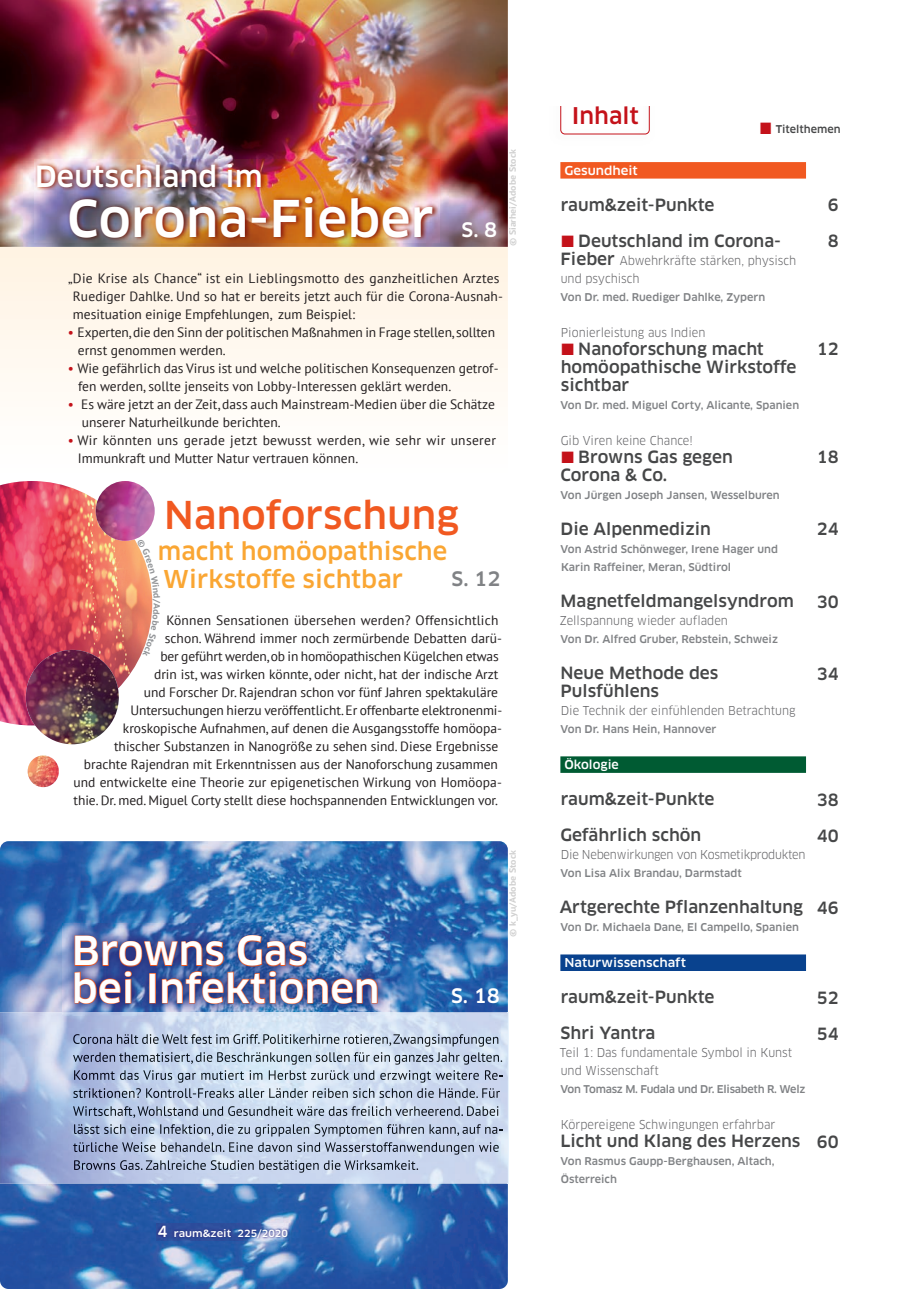
<style>
.page{position:relative;width:906px;height:1289px;background:#fff}
.page>*{position:absolute;margin:0;border:0;box-sizing:border-box;transform-origin:0 0}
.t1{font:500 expanded 49.5px "Clan Pro";letter-spacing:.005em;color:#fff;scale:.9 1}
.t2{font:500 expanded 39px/37.5px "Clan Pro";letter-spacing:.005em;color:#fff;scale:.9 1}
.t3{font:500 expanded 37.5px "Clan Pro";letter-spacing:.005em;color:#f15921;scale:.9 1}
.t4{font:500 expanded 28.5px "Clan Pro";letter-spacing:.005em;color:#fff;scale:.9 1}
.t5{font:500 expanded 24px/28px "Clan Pro";letter-spacing:.005em;color:#faa633;scale:.9 1}
.t6{font:500 expanded 22.5px "Clan Pro";color:#c4121a;scale:.9 1}
.t7{font:500 expanded 19.5px "Clan Pro";color:#fff;scale:.9 1}
.t8{font:500 expanded 19.5px "Clan Pro";color:#808285;scale:.9 1}
.t9{font:500 expanded 16.5px/18px "Clan Pro";color:#464748;scale:.9 1}
.t10{font:500 expanded 16.5px/36px "Clan Pro";color:#464748;scale:.89 1}
.t11{font:13.5px/18px "PT Sans";letter-spacing:.005em;color:#231f20}
.t12{font:13.5px/18px "PT Sans";letter-spacing:.025em;color:#231f20}
.t13{font:13.5px "PT Sans";letter-spacing:-.015em;color:#231f20}
.t14{font:12px/18px "Clan Pro";color:#636366;scale:.95 1}
.t15{font:12px "Clan Pro";letter-spacing:-.02em;color:#636366;scale:.95 1}
.t16{font:500 expanded 12px "Clan Pro";color:#fff;scale:.95 1}
.t17{font:500 expanded 12px "Clan Pro";color:#fff;scale:.9 1}
.t18{font:500 expanded 10.5px/18px "Clan Pro";color:#808285;scale:.9 1}
.t19{font:500 expanded 10.5px "Clan Pro";letter-spacing:-.03em;color:#808285;scale:.9 1}
.t20{font:500 expanded 10.5px "Clan Pro";color:#464748;scale:.9 1}
.t21{font:500 expanded 9.75px "Clan Pro";color:#fff}
.t22{font:700 9px "PT Sans";color:#d0d0d0;scale:1.1 1}
.s1{color:#c4121a}
.s2{font-size:15px}
.s3{font-weight:500;font-stretch:expanded;font-size:16.5px;color:#464748}
</style>
<div class="page">
<img style="left:561px;top:106px;width:89px;height:29px">
<div style="left:560px;top:0;width:89px;height:134px;border:1px solid #c4121a;border-radius:4px"></div>
<div style="left:524px;top:0;width:157px;height:106px;background:#fff"></div>
<img style="left:0;top:841px;width:500px;height:447px">
<hr style="left:508px;top:1012px;width:1px;height:171px;background:#e9f4fd">
<img style="left:0;top:1012px;width:508px;height:171px">
<svg style="left:0;top:247px;width:508px;height:145px"></svg>
<img style="left:0;top:0;width:508px;height:247px">
<div style="left:560px;top:162px;width:246px;height:17px;background:#f15921"></div>
<div style="left:560px;top:756px;width:246px;height:17px;background:#005b33"></div>
<div style="left:560px;top:954px;width:246px;height:17px;background:#09428e"></div>
<img style="left:73px;top:1034px;width:426px;height:12px">
<img style="left:73px;top:1052px;width:429px;height:12px">
<img style="left:74px;top:1070px;width:423px;height:12px">
<img style="left:73px;top:1088px;width:427px;height:9px">
<img style="left:73px;top:1106px;width:426px;height:11px">
<img style="left:74px;top:1124px;width:423px;height:12px">
<img style="left:73px;top:1142px;width:426px;height:12px">
<img style="left:74px;top:1160px;width:344px;height:12px">
<img style="left:63px;top:923px;width:327px;height:92px">
<img style="left:74px;top:934px;width:304px;height:70px">
<img style="left:35px;top:160px;width:404px;height:82px">
<img style="left:156px;top:1223px;width:134px;height:17px">
<img style="left:28px;top:755px;width:31px;height:32px;border-radius:16px">
<img style="left:26px;top:725px;width:84px;height:19px">
<img style="left:0;top:481px;width:155px;height:244px">
<p class="t22" style="left:506px;top:246px;width:90px;rotate:-90deg">© Siarhei/Adobe Stock</p>
<h3 class="t4" style="left:35px;top:160px;width:255px">Deutschland im</h3>
<h1 class="t1" style="left:67px;top:189px;width:409px">Corona-Fieber</h1>
<p class="t11" style="left:73px;top:269px;width:431px;text-indent:-5px">„Die Krise als Chance“ ist ein Lieblingsmotto des ganzheitlichen Arztes<br>Ruediger Dahlke. Und so hat er bereits jetzt auch für die Corona-Ausnah&shy;mesituation einige Empfehlungen, zum Beispiel:</p>
<p class="t11" style="left:78px;top:323px;width:418px;text-indent:-10px"><span class="s1">•</span> Experten, die den Sinn der politischen Maßnahmen in Frage stellen, sollten ernst genommen werden.</p>
<p class="t11" style="left:78px;top:359px;width:422px;text-indent:-10px"><span class="s1">•</span> Wie gefährlich das Virus ist und welche politischen Konsequenzen getrof&shy;fen werden, sollte jenseits von Lobby-Interessen geklärt werden.</p>
<p class="t11" style="left:82px;top:395px;width:414px;text-indent:-14px"><span class="s1">•</span> Es wäre jetzt an der Zeit, dass auch Mainstream-Medien über die Schätze unserer Naturheilkunde berichten.</p>
<p class="t12" style="left:78px;top:431px;width:420px;text-indent:-10px"><span class="s1">•</span> Wir könnten uns gerade jetzt bewusst werden, wie sehr wir unserer<br>Immunkraft und Mutter Natur vertrauen können.</p>
<h3 class="t7" style="left:461px;top:218px;width:41px">S. 8</h3>
<h3 class="t3" style="left:164px;top:492px;width:329px">Nanoforschung</h3>
<h3 class="t5" style="left:158px;top:537px;width:323px">macht homöopathische<br>Wirkstoffe sichtbar</h3>
<h3 class="t8" style="left:451px;top:567px;width:56px">S. 12</h3>
<p class="t11" style="left:166px;top:611px;width:333px">Können Sensationen übersehen werden? Offensichtlich</p>
<p class="t11" style="left:165px;top:629px;width:339px">schon. Während immer noch zermürbende Debatten darü-</p>
<p class="t13" style="left:160px;top:647px;width:340px">ber geführt werden, ob in homöopathischen Kügelchen etwas</p>
<p class="t11" style="left:154px;top:665px;width:346px">drin ist, was wirken könnte, oder nicht, hat der indische Arzt</p>
<p class="t11" style="left:144px;top:683px;width:356px">und Forscher Dr. Rajendran schon vor fünf Jahren spektakuläre</p>
<p class="t11" style="left:130px;top:701px;width:373px">Untersuchungen hierzu veröffentlicht. Er offenbarte elektronenmi-</p>
<p class="t11" style="left:123px;top:719px;width:380px">kroskopische Aufnahmen, auf denen die Ausgangsstoffe homöopa-</p>
<p class="t11" style="left:114px;top:737px;width:386px">thischer Substanzen in Nanogröße zu sehen sind. Diese Ergebnisse</p>
<p class="t11" style="left:84px;top:755px;width:415px">brachte Rajendran mit Erkenntnissen aus der Nanoforschung zusammen</p>
<p class="t11" style="left:73px;top:773px;width:430px">und entwickelte eine Theorie zur epigenetischen Wirkung von Homöopa-</p>
<p class="t11" style="left:74px;top:791px;width:426px">thie. Dr. med. Miguel Corty stellt diese hochspannenden Entwicklungen vor.</p>
<h2 class="t2" style="left:72px;top:932px;width:344px">Browns Gas bei Infektionen</h2>
<p class="t22" style="left:506px;top:937px;width:81px;rotate:-90deg">© k_yu/Adobe Stock</p>
<h3 class="t7" style="left:451px;top:984px;width:56px">S. 18</h3>
<p class="t21" style="left:157px;top:1227px;width:132px"><span class="s2">4</span> raum&amp;zeit 225/2020</p>
<h3 class="t6" style="left:572px;top:103px;width:76px">Inhalt</h3>
<p class="t20" style="left:760px;top:123px;width:91px"><span class="s1">■</span> Titelthemen</p>
<p class="t16" style="left:564px;top:163px;width:79px">Gesundheit</p>
<p class="t9" style="left:561px;top:196px;width:172px">raum&amp;zeit-Punkte</p>
<p class="t9" style="left:561px;top:232px;width:245px"><span class="s1">■</span> Deutschland im Corona-</p>
<p class="t14" style="left:560px;top:251px;width:250px"><span class="s3">Fieber</span> Abwehrkräfte stärken, physisch und psychisch</p>
<p class="t18" style="left:560px;top:288px;width:229px">Von Dr. med. Ruediger Dahlke, Zypern</p>
<p class="t14" style="left:561px;top:323px;width:154px">Pionierleistung aus Indien</p>
<p class="t9" style="left:560px;top:340px;width:263px"><span class="s1">■</span> Nanoforschung macht homöopathische Wirkstoffe sichtbar</p>
<p class="t18" style="left:560px;top:396px;width:267px">Von Dr. med. Miguel Corty, Alicante, Spanien</p>
<p class="t14" style="left:561px;top:431px;width:141px">Gib Viren keine Chance!</p>
<p class="t9" style="left:560px;top:448px;width:193px"><span class="s1">■</span> Browns Gas gegen<br>Corona &amp; Co.</p>
<p class="t18" style="left:560px;top:486px;width:245px">Von Jürgen Joseph Jansen, Wesselburen</p>
<p class="t9" style="left:560px;top:520px;width:169px">Die Alpenmedizin</p>
<p class="t18" style="left:560px;top:540px;width:243px">Von Astrid Schönweger, Irene Hager und<br>Karin Raffeiner, Meran, Südtirol</p>
<p class="t9" style="left:560px;top:592px;width:261px">Magnetfeldmangelsyndrom</p>
<p class="t14" style="left:560px;top:611px;width:178px">Zellspannung wieder aufladen</p>
<p class="t18" style="left:560px;top:630px;width:243px">Von Dr. Alfred Gruber, Rebstein, Schweiz</p>
<p class="t9" style="left:560px;top:664px;width:177px">Neue Methode des<br>Pulsfühlens</p>
<p class="t14" style="left:561px;top:701px;width:248px">Die Technik der einfühlenden Betrachtung</p>
<p class="t18" style="left:560px;top:720px;width:174px">Von Dr. Hans Hein, Hannover</p>
<p class="t17" style="left:564px;top:757px;width:62px">Ökologie</p>
<p class="t9" style="left:560px;top:781px;width:173px;line-height:36px">raum&amp;zeit-Punkte<br>Gefährlich schön</p>
<p class="t15" style="left:561px;top:847px;width:259px">Die Nebenwirkungen von Kosmetikprodukten</p>
<p class="t18" style="left:560px;top:864px;width:203px">Von Lisa Alix Brandau, Darmstadt</p>
<p class="t9" style="left:559px;top:898px;width:272px">Artgerechte Pflanzenhaltung</p>
<p class="t18" style="left:560px;top:918px;width:266px">Von Dr. Michaela Dane, El Campello, Spanien</p>
<p class="t16" style="left:564px;top:955px;width:129px">Naturwissenschaft</p>
<p class="t9" style="left:560px;top:979px;width:172px;line-height:36px">raum&amp;zeit-Punkte<br>Shri Yantra</p>
<p class="t14" style="left:560px;top:1043px;width:246px">Teil 1: Das fundamentale Symbol in Kunst und Wissenschaft</p>
<p class="t19" style="left:560px;top:1083px;width:273px">Von Tomasz M. Fudala und Dr. Elisabeth R. Welz</p>
<p class="t14" style="left:561px;top:1115px;width:227px">Körpereigene Schwingungen erfahrbar</p>
<p class="t9" style="left:560px;top:1132px;width:268px">Licht und Klang des Herzens</p>
<p class="t18" style="left:560px;top:1152px;width:239px">Von Rasmus Gaupp-Berghausen, Altach,<br>Österreich</p>
<p class="t10" style="left:828px;top:187px;width:14px">6<br>8</p>
<p class="t10" style="left:817px;top:331px;width:26px">12</p>
<p class="t10" style="left:817px;top:439px;width:26px">18</p>
<p class="t10" style="left:817px;top:511px;width:26px">24</p>
<p class="t10" style="left:817px;top:583px;width:26px">30</p>
<p class="t10" style="left:817px;top:655px;width:26px">34</p>
<p class="t10" style="left:817px;top:781px;width:26px">38<br>40</p>
<p class="t10" style="left:817px;top:889px;width:26px">46</p>
<p class="t10" style="left:817px;top:979px;width:26px">52<br>54</p>
<p class="t10" style="left:817px;top:1123px;width:26px">60</p>
</div>
